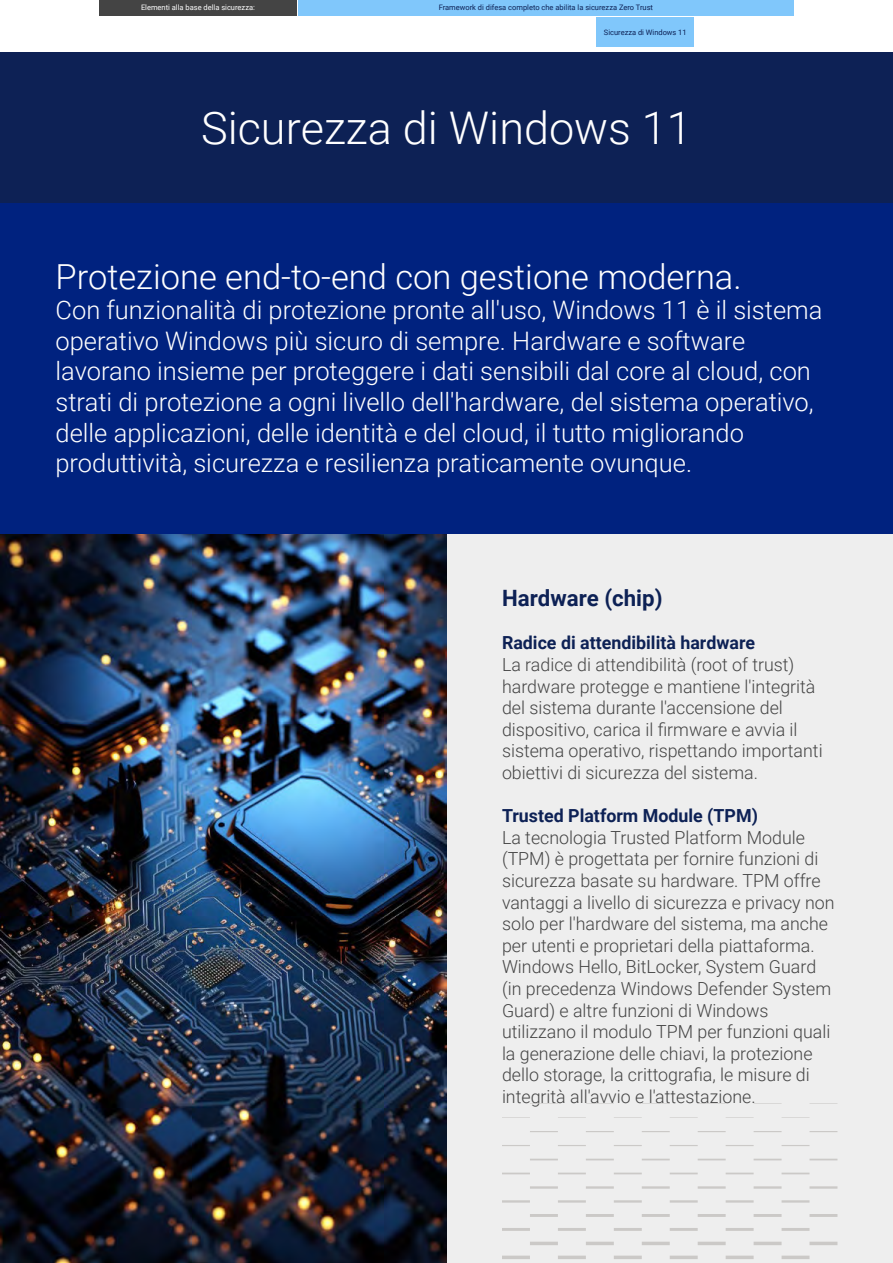
<style>
.page{position:relative;width:893px;height:1263px;background:#fff}
.page>*{position:absolute;margin:0;border:0;box-sizing:border-box;transform-origin:0 0}
.t1{font:300 45px "Roboto";color:#fff}
.t2{font:300 34.5px "Roboto";color:#fff}
.t3{font:300 25.5px/30.6px "Roboto";color:#fff}
.t4{font:700 22.5px "Roboto";color:#0d2155}
.t5{font:300 18px/21.6px "Roboto";color:#444}
.t6{font:700 18px "Roboto";color:#0d2155}
.t7{font:7.5px "Roboto";color:#0d2155}
.t8{font:7.5px "Roboto";color:#fff}
</style>
<div class="page">
<div style="left:446px;top:534px;width:447px;height:729px;background:#eee"></div>
<img style="left:0;top:534px;width:446px;height:729px">
<svg style="left:809px;top:1103px;width:28px;height:1px"></svg>
<svg style="left:754px;top:1103px;width:28px;height:1px"></svg>
<svg style="left:698px;top:1103px;width:28px;height:1px"></svg>
<svg style="left:642px;top:1103px;width:28px;height:1px"></svg>
<svg style="left:586px;top:1103px;width:28px;height:1px"></svg>
<svg style="left:530px;top:1103px;width:28px;height:1px"></svg>
<svg style="left:782px;top:1117px;width:27px;height:1px"></svg>
<svg style="left:726px;top:1117px;width:28px;height:1px"></svg>
<svg style="left:670px;top:1117px;width:28px;height:1px"></svg>
<svg style="left:614px;top:1117px;width:28px;height:1px"></svg>
<svg style="left:558px;top:1117px;width:28px;height:1px"></svg>
<svg style="left:502px;top:1117px;width:28px;height:1px"></svg>
<svg style="left:809px;top:1131px;width:28px;height:1px"></svg>
<svg style="left:754px;top:1131px;width:28px;height:1px"></svg>
<svg style="left:698px;top:1131px;width:28px;height:1px"></svg>
<svg style="left:642px;top:1131px;width:28px;height:1px"></svg>
<svg style="left:586px;top:1131px;width:28px;height:1px"></svg>
<svg style="left:530px;top:1131px;width:28px;height:1px"></svg>
<svg style="left:782px;top:1145px;width:27px;height:1px"></svg>
<svg style="left:726px;top:1145px;width:28px;height:1px"></svg>
<svg style="left:670px;top:1145px;width:28px;height:1px"></svg>
<svg style="left:614px;top:1145px;width:28px;height:1px"></svg>
<svg style="left:558px;top:1145px;width:28px;height:1px"></svg>
<svg style="left:502px;top:1145px;width:28px;height:1px"></svg>
<svg style="left:809px;top:1159px;width:28px;height:1px"></svg>
<svg style="left:754px;top:1159px;width:28px;height:1px"></svg>
<svg style="left:698px;top:1159px;width:28px;height:1px"></svg>
<svg style="left:642px;top:1159px;width:28px;height:1px"></svg>
<svg style="left:586px;top:1159px;width:28px;height:1px"></svg>
<svg style="left:530px;top:1159px;width:28px;height:1px"></svg>
<hr style="left:782px;top:1172px;width:27px;height:2px;background:#cbc9c7">
<hr style="left:726px;top:1172px;width:28px;height:2px;background:#cbc9c7">
<hr style="left:670px;top:1172px;width:28px;height:2px;background:#cbc9c7">
<hr style="left:614px;top:1172px;width:28px;height:2px;background:#cbc9c7">
<hr style="left:558px;top:1172px;width:28px;height:2px;background:#cbc9c7">
<hr style="left:502px;top:1172px;width:28px;height:2px;background:#cbc9c7">
<hr style="left:809px;top:1186px;width:28px;height:3px;background:#cbc9c7">
<hr style="left:754px;top:1186px;width:28px;height:3px;background:#cbc9c7">
<hr style="left:698px;top:1186px;width:28px;height:3px;background:#cbc9c7">
<hr style="left:642px;top:1186px;width:28px;height:3px;background:#cbc9c7">
<hr style="left:586px;top:1186px;width:28px;height:3px;background:#cbc9c7">
<hr style="left:530px;top:1186px;width:28px;height:3px;background:#cbc9c7">
<hr style="left:782px;top:1200px;width:27px;height:2px;background:#cbc9c7">
<hr style="left:726px;top:1200px;width:28px;height:2px;background:#cbc9c7">
<hr style="left:670px;top:1200px;width:28px;height:2px;background:#cbc9c7">
<hr style="left:614px;top:1200px;width:28px;height:2px;background:#cbc9c7">
<hr style="left:558px;top:1200px;width:28px;height:2px;background:#cbc9c7">
<hr style="left:502px;top:1200px;width:28px;height:2px;background:#cbc9c7">
<hr style="left:809px;top:1214px;width:28px;height:3px;background:#cbc9c7">
<hr style="left:754px;top:1214px;width:28px;height:3px;background:#cbc9c7">
<hr style="left:698px;top:1214px;width:28px;height:3px;background:#cbc9c7">
<hr style="left:642px;top:1214px;width:28px;height:3px;background:#cbc9c7">
<hr style="left:586px;top:1214px;width:28px;height:3px;background:#cbc9c7">
<hr style="left:530px;top:1214px;width:28px;height:3px;background:#cbc9c7">
<hr style="left:782px;top:1228px;width:27px;height:3px;background:#cbc9c7">
<hr style="left:726px;top:1228px;width:28px;height:3px;background:#cbc9c7">
<hr style="left:670px;top:1228px;width:28px;height:3px;background:#cbc9c7">
<hr style="left:614px;top:1228px;width:28px;height:3px;background:#cbc9c7">
<hr style="left:558px;top:1228px;width:28px;height:3px;background:#cbc9c7">
<hr style="left:502px;top:1228px;width:28px;height:3px;background:#cbc9c7">
<hr style="left:809px;top:1242px;width:28px;height:3px;background:#cbc9c7">
<hr style="left:754px;top:1242px;width:28px;height:3px;background:#cbc9c7">
<hr style="left:698px;top:1242px;width:28px;height:3px;background:#cbc9c7">
<hr style="left:642px;top:1242px;width:28px;height:3px;background:#cbc9c7">
<hr style="left:586px;top:1242px;width:28px;height:3px;background:#cbc9c7">
<hr style="left:530px;top:1242px;width:28px;height:3px;background:#cbc9c7">
<svg style="left:782px;top:1255px;width:27px;height:4px"></svg>
<svg style="left:726px;top:1255px;width:28px;height:4px"></svg>
<svg style="left:670px;top:1255px;width:28px;height:4px"></svg>
<svg style="left:614px;top:1255px;width:28px;height:4px"></svg>
<svg style="left:558px;top:1255px;width:28px;height:4px"></svg>
<svg style="left:502px;top:1255px;width:28px;height:4px"></svg>
<div style="left:0;top:53px;width:893px;height:150px;background:#0d2155"></div>
<div style="left:0;top:203px;width:893px;height:331px;background:#00227f"></div>
<div style="left:99px;top:0;width:198px;height:15px;background:#444"></div>
<div style="left:596px;top:17px;width:98px;height:30px;background:#80c7fb"></div>
<div style="left:298px;top:0;width:496px;height:15px;background:#80c7fb"></div>
<p class="t8" style="left:141px;top:2px;width:115px">Elementi alla base della sicurezza:</p>
<p class="t7" style="left:439px;top:2px;width:216px">Framework di difesa completo che abilita la sicurezza Zero Trust</p>
<p class="t7" style="left:604px;top:27px;width:84px">Sicurezza di Windows 11</p>
<h1 class="t1" style="left:201px;top:96px;width:492px">Sicurezza di Windows 11</h1>
<h2 class="t2" style="left:56px;top:252px;width:688px">Protezione end-to-end con gestione moderna.</h2>
<p class="t3" style="left:56px;top:294px;width:768px">Con funzionalità di protezione pronte all'uso, Windows 11 è il sistema operativo Windows più sicuro di sempre. Hardware e software lavorano insieme per proteggere i dati sensibili dal core al cloud, con strati di protezione a ogni livello dell'hardware, del sistema operativo, delle applicazioni, delle identità e del cloud, il tutto migliorando produttività, sicurezza e resilienza praticamente ovunque.</p>
<p class="t4" style="left:502px;top:582px;width:162px">Hardware (chip)</p>
<p class="t6" style="left:502px;top:630px;width:255px">Radice di attendibilità hardware</p>
<p class="t5" style="left:502px;top:653px;width:322px">La radice di attendibilità (root of trust) hardware protegge e mantiene l'integrità del sistema durante l'accensione del dispositivo, carica il firmware e avvia il sistema operativo, rispettando importanti obiettivi di sicurezza del sistema.</p>
<p class="t6" style="left:502px;top:803px;width:257px">Trusted Platform Module (TPM)</p>
<p class="t5" style="left:502px;top:826px;width:334px">La tecnologia Trusted Platform Module (TPM) è progettata per fornire funzioni di sicurezza basate su hardware. TPM offre vantaggi a livello di sicurezza e privacy non solo per l'hardware del sistema, ma anche per utenti e proprietari della piattaforma.<br>Windows Hello, BitLocker, System Guard (in precedenza Windows Defender System Guard) e altre funzioni di Windows utilizzano il modulo TPM per funzioni quali la generazione delle chiavi, la protezione dello storage, la crittografia, le misure di integrità all'avvio e l'attestazione.</p>
</div>
